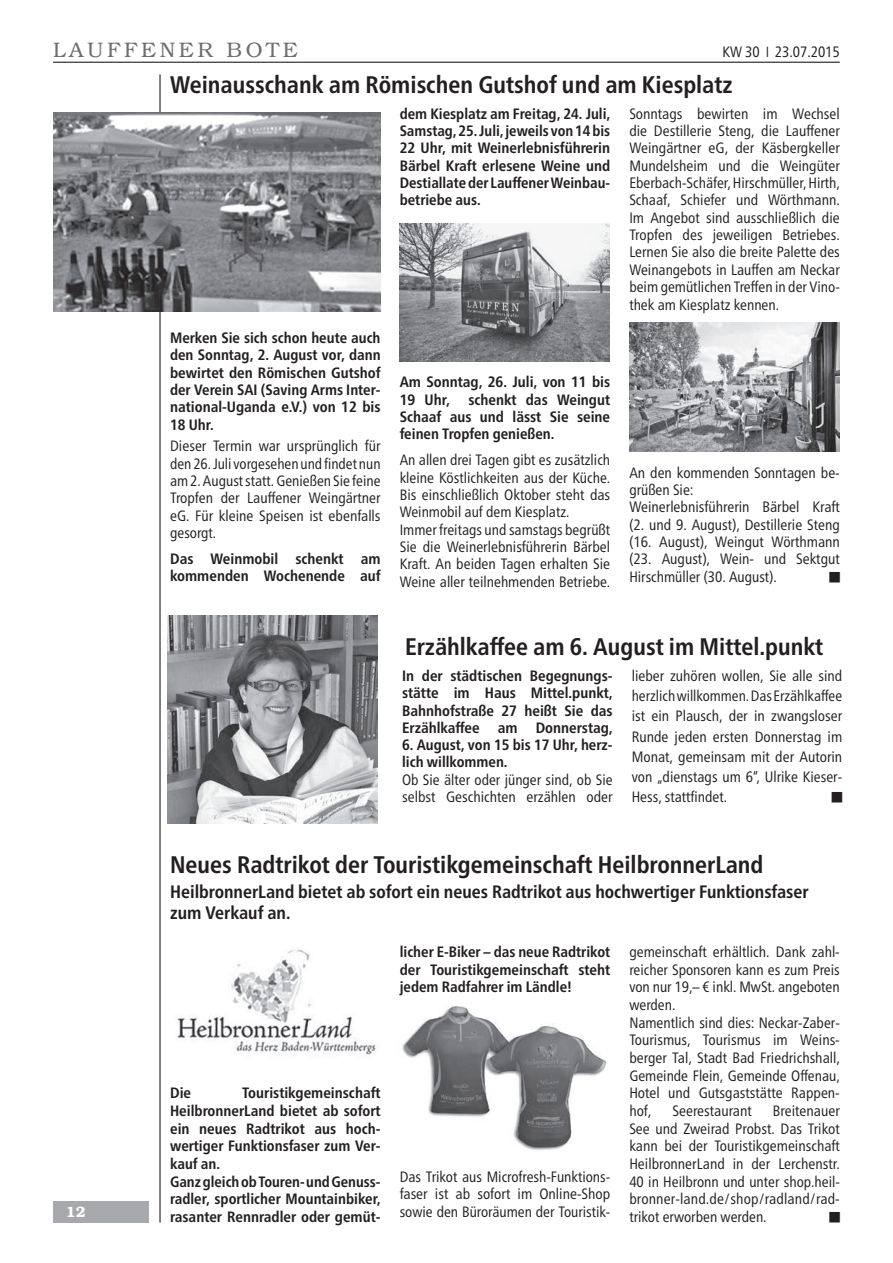
<style>
.page{position:relative;width:893px;height:1263px;background:#fff}
.page>*{position:absolute;margin:0;border:0;box-sizing:border-box;transform-origin:0 0}
.t1{font:700 condensed 24px "Frutiger Neue LTW1 G";color:#231f20}
.t2{font:300 21px "Bookman LT";letter-spacing:.17em;color:#6c6d70}
.t3{font:700 condensed 18px/20.7px "Frutiger Neue LTW1 G";color:#231f20}
.t4{font:condensed 15px/17.4px "Frutiger Neue LTW1 G";color:#231f20;text-align:justify}
.t5{font:700 condensed 15px/17.4px "Frutiger Neue LTW1 G";color:#231f20;text-align:justify}
.t6{font:600 15px "Bookman LT";color:#fff}
.t7{font:10.5px "European Pi One";color:#231f20}
</style>
<div class="page">
<hr style="left:53px;top:62px;width:787px;height:1px;background:#231f20">
<hr style="left:159px;top:74px;width:2px;height:1148px;background:#231f20">
<div style="left:53px;top:1201px;width:96px;height:21px;background:#a8a9ad"></div>
<img style="left:400px;top:223px;width:210px;height:138px">
<img style="left:629px;top:323px;width:210px;height:129px">
<img style="left:53px;top:113px;width:327px;height:198px">
<img style="left:168px;top:616px;width:210px;height:207px">
<img style="left:176px;top:949px;width:202px;height:106px">
<img style="left:402px;top:1006px;width:205px;height:144px">
<h2 class="t2" style="left:53px;top:38px;width:246px">LAUFFENER BOTE</h2>
<p class="t4" style="left:722px;top:42px;width:119px">KW 30 23.07.2015</p>
<h1 class="t1" style="left:170px;top:66px;width:564px">Weinausschank am Römischen Gutshof und am Kiesplatz</h1>
<p class="t5" style="left:400px;top:103px;width:212px">dem Kiesplatz am Freitag, 24. Juli, Samstag, 25. Juli, jeweils von 14 bis 22 Uhr, mit Weinerlebnisführerin Bärbel Kraft erlesene Weine und Destiallate der Lauffener Weinbau&shy;betriebe aus.</p>
<p class="t5" style="left:170px;top:328px;width:212px">Merken Sie sich schon heute auch den Sonntag, 2. August vor, dann bewirtet den Römischen Gutshof der Verein SAI (Saving Arms Inter&shy;national-Uganda e.V.) von 12 bis 18 Uhr.</p>
<p class="t4" style="left:170px;top:436px;width:212px">Dieser Termin war ursprünglich für den 26. Juli vorgesehen und findet nun am 2. August statt. Genießen Sie feine Tropfen der Lauffener Weingärtner eG. Für kleine Speisen ist ebenfalls gesorgt.</p>
<p class="t5" style="left:170px;top:549px;width:212px">Das Weinmobil schenkt am kommenden Wochenende auf</p>
<p class="t5" style="left:400px;top:372px;width:212px">Am Sonntag, 26. Juli, von 11 bis 19 Uhr, schenkt das Weingut Schaaf aus und lässt Sie seine feinen Tropfen genießen.</p>
<p class="t4" style="left:400px;top:450px;width:212px;text-align:left">An allen drei Tagen gibt es zusätzlich kleine Köstlichkeiten aus der Küche.<br>Bis einschließlich Oktober steht das Weinmobil auf dem Kiesplatz.<br>Immer freitags und samstags begrüßt Sie die Weinerlebnisführerin Bärbel Kraft. An beiden Tagen erhalten Sie Weine aller teilnehmenden Betriebe.</p>
<p class="t4" style="left:629px;top:104px;width:212px">Sonntags bewirten im Wechsel die Destillerie Steng, die Lauffener Weingärtner eG, der Käsbergkeller Mundelsheim und die Weingüter Eberbach-Schäfer, Hirschmüller, Hirth, Schaaf, Schiefer und Wörthmann.<br>Im Angebot sind ausschließlich die Tropfen des jeweiligen Betriebes.<br>Lernen Sie also die breite Palette des Weinangebots in Lauffen am Neckar beim gemütlichen Treffen in der Vino&shy;thek am Kiesplatz kennen.</p>
<p class="t4" style="left:629px;top:463px;width:212px;text-align:left">An den kommenden Sonntagen be&shy;grüßen Sie:<br>Weinerlebnisführerin Bärbel Kraft (2. und 9. August), Destillerie Steng (16. August), Weingut Wörthmann (23. August), Wein- und Sektgut<br>Hirschmüller (30. August).</p>
<p class="t7" style="left:829px;top:571px;width:12px">W</p>
<h1 class="t1" style="left:405px;top:629px;width:420px">Erzählkaffee am 6. August im Mittel.punkt</h1>
<p class="t5" style="left:402px;top:666px;width:212px">In der städtischen Begegnungs&shy;stätte im Haus Mittel.punkt, Bahnhofstraße 27 heißt Sie das Erzählkaffee am Donnerstag,</p>
<p class="t5" style="left:402px;top:735px;width:212px">6. August, von 15 bis 17 Uhr, herz&shy;lich willkommen.</p>
<p class="t4" style="left:402px;top:769px;width:212px">Ob Sie älter oder jünger sind, ob Sie selbst Geschichten erzählen oder</p>
<p class="t4" style="left:632px;top:665px;width:212px;line-height:20.1px">lieber zuhören wollen, Sie alle sind herzlich willkommen. Das Erzählkaffee ist ein Plausch, der in zwangsloser Runde jeden ersten Donnerstag im Monat, gemeinsam mit der Autorin von „dienstags um 6“, Ulrike Kieser-Hess, stattfindet.</p>
<p class="t7" style="left:832px;top:791px;width:12px">W</p>
<p class="t6" style="left:66px;top:1203px;width:21px">12</p>
<h1 class="t1" style="left:170px;top:847px;width:595px">Neues Radtrikot der Touristikgemeinschaft HeilbronnerLand</h1>
<p class="t3" style="left:170px;top:880px;width:640px">HeilbronnerLand bietet ab sofort ein neues Radtrikot aus hochwertiger Funktionsfaser zum Verkauf an.</p>
<p class="t5" style="left:400px;top:941px;width:212px">licher E-Biker – das neue Radtrikot der Touristikgemeinschaft steht jedem Radfahrer im Ländle!</p>
<p class="t5" style="left:170px;top:1083px;width:212px;text-align:left;text-indent:72px">Touristikgemeinschaft<br>HeilbronnerLand bietet ab sofort ein neues Radtrikot aus hoch&shy;wertiger Funktionsfaser zum Ver&shy;kauf an.<br>Ganz gleich ob Touren- und Genuss&shy;radler, sportlicher Mountainbiker, rasanter Rennradler oder gemüt-</p>
<p class="t5" style="left:170px;top:1083px;width:23px">Die</p>
<p class="t4" style="left:400px;top:1166px;width:212px">Das Trikot aus Microfresh-Funktions&shy;faser ist ab sofort im Online-Shop sowie den Büroräumen der Touristik-</p>
<p class="t4" style="left:629px;top:942px;width:212px;text-align:left">gemeinschaft erhältlich. Dank zahl&shy;reicher Sponsoren kann es zum Preis von nur 19,– € inkl. MwSt. angeboten werden.<br>Namentlich sind dies: Neckar-Zaber-<br>Tourismus, Tourismus im Weins&shy;berger Tal, Stadt Bad Friedrichshall,<br>Gemeinde Flein, Gemeinde Offenau,<br>Hotel und Gutsgaststätte Rappen&shy;hof,</p>
<p class="t4" style="left:672px;top:1101px;width:81px">Seerestaurant</p>
<p class="t4" style="left:629px;top:1100px;width:212px;text-indent:144px">Breitenauer See und Zweirad Probst. Das Trikot kann bei der Touristikgemeinschaft HeilbronnerLand in der Lerchenstr.<br>40 in Heilbronn und unter shop.heil&shy;bronner-land.de/shop/radland/rad&shy;trikot erworben werden.</p>
<p class="t7" style="left:829px;top:1211px;width:12px">W</p>
</div>
